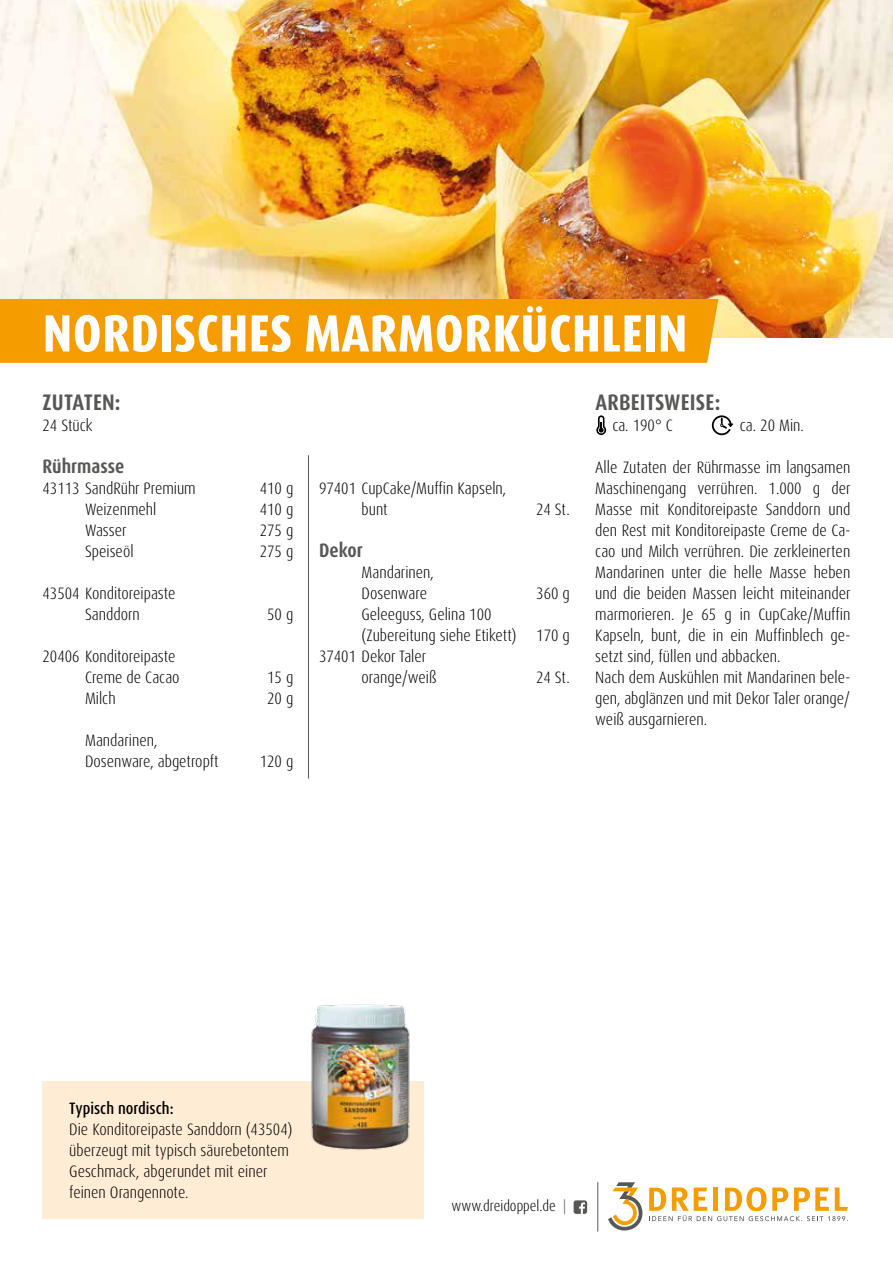
<style>
.page{position:relative;width:893px;height:1263px;background:#fff}
.page>*{position:absolute;margin:0;border:0;box-sizing:border-box;transform-origin:0 0}
.t1{font:800 condensed 52.5px "Dax Pro";letter-spacing:.01em;color:#fff}
.t2{font:700 condensed 22.5px "Dax Pro";letter-spacing:.01em;color:#575756}
.t3{font:700 condensed 19.5px "Dax Pro";color:#575756}
.t4{font:300 condensed 16.5px/21px "Dax Pro";color:#000}
.t5{font:500 condensed 16.5px "Dax Pro";color:#000}
.t6{font:300 condensed 15px "Dax Pro";color:#000}
.s1{color:#575756}
</style>
<div class="page">
<img style="left:0;top:0;width:893px;height:337px">
<hr style="left:308px;top:455px;width:1px;height:323px;background:#575756">
<svg style="left:574px;top:1200px;width:13px;height:14px"></svg>
<svg style="left:649px;top:1187px;width:199px;height:34px"></svg>
<svg style="left:608px;top:1182px;width:34px;height:48px"></svg>
<hr style="left:597px;top:1182px;width:1px;height:49px;background:#575756">
<svg style="left:712px;top:415px;width:21px;height:20px"></svg>
<svg style="left:596px;top:415px;width:10px;height:20px"></svg>
<div style="left:0;top:299px;width:718px;height:64px;background:#f59c00"></div>
<div style="left:43px;top:1081px;width:381px;height:138px;background:#ffecd4"></div>
<img style="left:311px;top:1004px;width:99px;height:147px">
<h1 class="t1" style="left:43px;top:299px;width:646px">NORDISCHES MARMORKÜCHLEIN</h1>
<h2 class="t2" style="left:43px;top:388px;width:79px">ZUTATEN:</h2>
<p class="t4" style="left:43px;top:415px;width:52px">24 Stück</p>
<p class="t3" style="left:43px;top:454px;width:83px">Rührmasse</p>
<p class="t4" style="left:43px;top:478px;width:155px">43113 SandRühr Premium</p>
<p class="t4" style="left:260px;top:478px;width:35px">410 g</p>
<p class="t4" style="left:85px;top:499px;width:73px">Weizenmehl</p>
<p class="t4" style="left:260px;top:499px;width:35px">410 g</p>
<p class="t4" style="left:85px;top:520px;width:43px">Wasser</p>
<p class="t4" style="left:260px;top:520px;width:35px">275 g</p>
<p class="t4" style="left:85px;top:541px;width:50px">Speiseöl</p>
<p class="t4" style="left:260px;top:541px;width:35px">275 g</p>
<p class="t4" style="left:43px;top:583px;width:135px;text-align:center">43504 Konditoreipaste<br>Sanddorn</p>
<p class="t4" style="left:267px;top:604px;width:28px">50 g</p>
<p class="t4" style="left:43px;top:646px;width:139px;text-align:right">20406 Konditoreipaste<br>Creme de Cacao</p>
<p class="t4" style="left:267px;top:667px;width:28px">15 g</p>
<p class="t4" style="left:85px;top:688px;width:32px">Milch</p>
<p class="t4" style="left:267px;top:688px;width:28px">20 g</p>
<p class="t4" style="left:85px;top:730px;width:135px">Mandarinen,<br>Dosenware, abgetropft</p>
<p class="t4" style="left:260px;top:751px;width:35px">120 g</p>
<p class="t4" style="left:361px;top:478px;width:146px;text-indent:-43px">97401 CupCake/Muffin Kapseln, bunt</p>
<p class="t3" style="left:319px;top:538px;width:45px">Dekor</p>
<p class="t4" style="left:361px;top:562px;width:74px">Mandarinen,<br>Dosenware</p>
<p class="t4" style="left:536px;top:499px;width:35px">24 St.</p>
<p class="t4" style="left:536px;top:583px;width:35px">360 g</p>
<p class="t4" style="left:361px;top:604px;width:132px">Geleeguss, Gelina 100</p>
<p class="t4" style="left:361px;top:625px;width:210px">(Zubereitung siehe Etikett) 170 g</p>
<p class="t4" style="left:319px;top:646px;width:109px">37401 Dekor Taler</p>
<p class="t4" style="left:361px;top:667px;width:77px">orange/weiß</p>
<p class="t4" style="left:536px;top:667px;width:35px">24 St.</p>
<h2 class="t2" style="left:595px;top:388px;width:127px">ARBEITSWEISE:</h2>
<p class="t4" style="left:612px;top:415px;width:62px">ca. 190° C</p>
<p class="t4" style="left:740px;top:415px;width:65px">ca. 20 Min.</p>
<p class="t4" style="left:595px;top:457px;width:257px">Alle Zutaten der Rührmasse im langsamen Maschinengang verrühren. 1.000 g der Masse mit Konditoreipaste Sanddorn und den Rest mit Konditoreipaste Creme de Ca&shy;cao und Milch verrühren. Die zerkleinerten Mandarinen unter die helle Masse heben und die beiden Massen leicht miteinander marmorieren. Je 65 g in CupCake/Muffin Kapseln, bunt, die in ein Muffinblech ge&shy;setzt sind, füllen und abbacken.<br>Nach dem Auskühlen mit Mandarinen bele&shy;gen, abglänzen und mit Dekor Taler orange/ weiß ausgarnieren.</p>
<p class="t5" style="left:69px;top:1097px;width:106px">Typisch nordisch:</p>
<p class="t4" style="left:69px;top:1118px;width:225px">Die Konditoreipaste Sanddorn (43504) überzeugt mit typisch säurebetontem<br>Geschmack, abgerundet mit einer feinen Orangennote.</p>
<p class="t6" style="left:452px;top:1196px;width:116px">www.dreidoppel.de <span class="s1">|</span></p>
</div>
